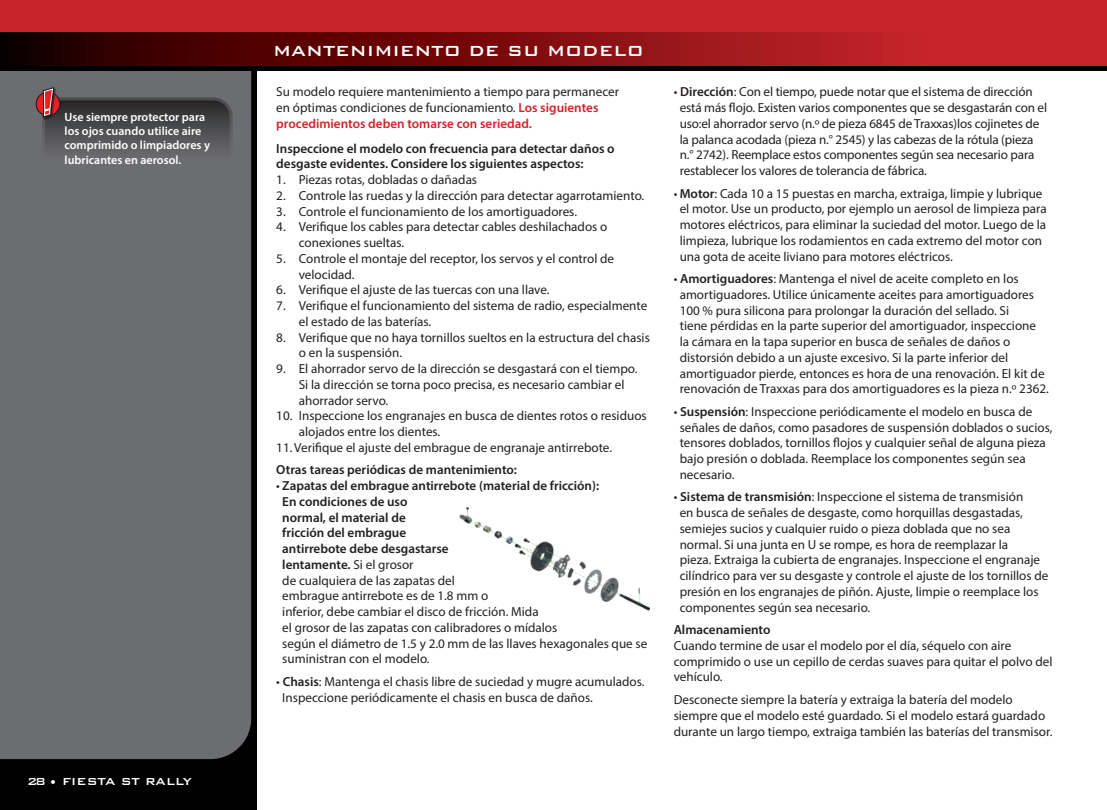
<style>
.page{position:relative;width:1107px;height:810px;background:#fff}
.page>*{position:absolute;margin:0;border:0;box-sizing:border-box;transform-origin:0 0}
.t1{font:500 19.5px "Bank Gothic BT";color:#fff}
.t2{font:500 13.5px "Bank Gothic BT";color:#fff}
.t3{font:13.2px/15.8px "Myriad Pro";color:#231f20}
.t4{font:600 13.2px/15.8px "Myriad Pro";color:#231f20}
.t5{font:600 12px/14.4px "Myriad Pro";color:#fff}
.s1{font-weight:600;color:#d1232a}
.s2{font-weight:600}
</style>
<div class="page">
<div style="left:0;top:13px;width:256px;height:797px;background:#000"></div>
<div style="left:0;top:71px;width:251px;height:688px;background:#6c6d70"></div>
<div style="left:0;top:0;width:1107px;height:70px;background:#000"></div>
<div style="left:0;top:0;width:1107px;height:51px;background:#c8242b"></div>
<svg style="left:0;top:32px;width:1107px;height:34px;background:#7f0f12"></svg>
<svg style="left:36px;top:92px;width:24px;height:24px"></svg>
<div style="left:36px;top:92px;width:24px;height:24px;border:1px solid #231f20;border-radius:50%"></div>
<svg style="left:41px;top:85px;width:190px;height:95px;background:#595759"></svg>
<img style="left:459px;top:506px;width:192px;height:105px">
<p class="t5" style="left:65px;top:109px;width:147px">Use siempre protector para los ojos cuando utilice aire comprimido o limpiadores y lubricantes en aerosol.</p>
<p class="t2" style="left:27px;top:774px;width:166px">28 • FIESTA ST RALLY</p>
<p class="t1" style="left:273px;top:41px;width:372px">MANTENIMIENTO DE SU MODELO</p>
<p class="t3" style="left:276px;top:84px;width:344px">Su modelo requiere mantenimiento a tiempo para permanecer en óptimas condiciones de funcionamiento. <span class="s1">Los siguientes procedimientos deben tomarse con seriedad.</span></p>
<p class="t4" style="left:276px;top:140px;width:340px">Inspeccione el modelo con frecuencia para detectar daños o desgaste evidentes. Considere los siguientes aspectos:</p>
<p class="t3" style="left:276px;top:172px;width:202px">1. Piezas rotas, dobladas o dañadas</p>
<p class="t3" style="left:276px;top:187px;width:369px">2. Controle las ruedas y la dirección para detectar agarrotamiento.</p>
<p class="t3" style="left:276px;top:203px;width:302px">3. Controle el funcionamiento de los amortiguadores.</p>
<p class="t3" style="left:299px;top:219px;width:310px;text-indent:-22px">4. Verifique los cables para detectar cables deshilachados o conexiones sueltas.</p>
<p class="t3" style="left:299px;top:250px;width:317px;text-indent:-22px">5. Controle el montaje del receptor, los servos y el control de velocidad.</p>
<p class="t3" style="left:276px;top:282px;width:275px">6. Verifique el ajuste de las tuercas con una llave.</p>
<p class="t3" style="left:299px;top:298px;width:350px;text-indent:-22px">7. Verifique el funcionamiento del sistema de radio, especialmente el estado de las baterías.</p>
<p class="t3" style="left:299px;top:329px;width:353px;text-indent:-22px">8. Verifique que no haya tornillos sueltos en la estructura del chasis o en la suspensión.</p>
<p class="t3" style="left:299px;top:361px;width:340px;text-indent:-22px">9. El ahorrador servo de la dirección se desgastará con el tiempo.<br>Si la dirección se torna poco precisa, es necesario cambiar el ahorrador servo.</p>
<p class="t3" style="left:299px;top:408px;width:349px;text-indent:-22px">10. Inspeccione los engranajes en busca de dientes rotos o residuos alojados entre los dientes.</p>
<p class="t3" style="left:276px;top:439px;width:337px">11.Verifique el ajuste del embrague de engranaje antirrebote.</p>
<p class="t4" style="left:276px;top:462px;width:242px">Otras tareas periódicas de mantenimiento:</p>
<p class="t3" style="left:282px;top:478px;width:367px;text-indent:-6px">• <span class="s2">Zapatas del embrague antirrebote (material de fricción):<br>En condiciones de uso<br>normal, el material de<br>fricción del embrague<br>antirrebote debe desgastarse<br>lentamente.</span> Si el grosor<br>de cualquiera de las zapatas del<br>embrague antirrebote es de 1.8 mm o<br>inferior, debe cambiar el disco de fricción. Mida<br>el grosor de las zapatas con calibradores o mídalos<br>según el diámetro de 1.5 y 2.0 mm de las llaves hexagonales que se suministran con el modelo.</p>
<p class="t3" style="left:282px;top:673px;width:364px;text-indent:-6px">• <span class="s2">Chasis</span>: Mantenga el chasis libre de suciedad y mugre acumulados.<br>Inspeccione periódicamente el chasis en busca de daños.</p>
<p class="t3" style="left:680px;top:84px;width:369px;text-indent:-6px">• <span class="s2">Dirección</span>: Con el tiempo, puede notar que el sistema de dirección está más flojo. Existen varios componentes que se desgastarán con el uso:el ahorrador servo (n.º de pieza 6845 de Traxxas)los cojinetes de la palanca acodada (pieza n.° 2545) y las cabezas de la rótula (pieza n.° 2742). Reemplace estos componentes según sea necesario para restablecer los valores de tolerancia de fábrica.</p>
<p class="t3" style="left:680px;top:185px;width:369px;text-indent:-6px">• <span class="s2">Motor</span>: Cada 10 a 15 puestas en marcha, extraiga, limpie y lubrique el motor. Use un producto, por ejemplo un aerosol de limpieza para motores eléctricos, para eliminar la suciedad del motor. Luego de la limpieza, lubrique los rodamientos en cada extremo del motor con una gota de aceite liviano para motores eléctricos.</p>
<p class="t3" style="left:680px;top:271px;width:371px;text-indent:-6px">• <span class="s2">Amortiguadores</span>: Mantenga el nivel de aceite completo en los amortiguadores. Utilice únicamente aceites para amortiguadores 100 % pura silicona para prolongar la duración del sellado. Si<br>tiene pérdidas en la parte superior del amortiguador, inspeccione<br>la cámara en la tapa superior en busca de señales de daños o distorsión debido a un ajuste excesivo. Si la parte inferior del amortiguador pierde, entonces es hora de una renovación. El kit de renovación de Traxxas para dos amortiguadores es la pieza n.º 2362.</p>
<p class="t3" style="left:680px;top:403px;width:374px;text-indent:-6px">• <span class="s2">Suspensión</span>: Inspeccione periódicamente el modelo en busca de señales de daños, como pasadores de suspensión doblados o sucios, tensores doblados, tornillos flojos y cualquier señal de alguna pieza bajo presión o doblada. Reemplace los componentes según sea necesario.</p>
<p class="t3" style="left:680px;top:489px;width:370px;text-indent:-6px">• <span class="s2">Sistema de transmisión</span>: Inspeccione el sistema de transmisión<br>en busca de señales de desgaste, como horquillas desgastadas, semiejes sucios y cualquier ruido o pieza doblada que no sea normal. Si una junta en U se rompe, es hora de reemplazar la<br>pieza. Extraiga la cubierta de engranajes. Inspeccione el engranaje cilíndrico para ver su desgaste y controle el ajuste de los tornillos de presión en los engranajes de piñón. Ajuste, limpie o reemplace los componentes según sea necesario.</p>
<p class="t4" style="left:674px;top:622px;width:98px">Almacenamiento</p>
<p class="t3" style="left:674px;top:637px;width:380px">Cuando termine de usar el modelo por el día, séquelo con aire comprimido o use un cepillo de cerdas suaves para quitar el polvo del vehículo.</p>
<p class="t3" style="left:674px;top:691px;width:380px">Desconecte siempre la batería y extraiga la batería del modelo siempre que el modelo esté guardado. Si el modelo estará guardado durante un largo tiempo, extraiga también las baterías del transmisor.</p>
</div>
